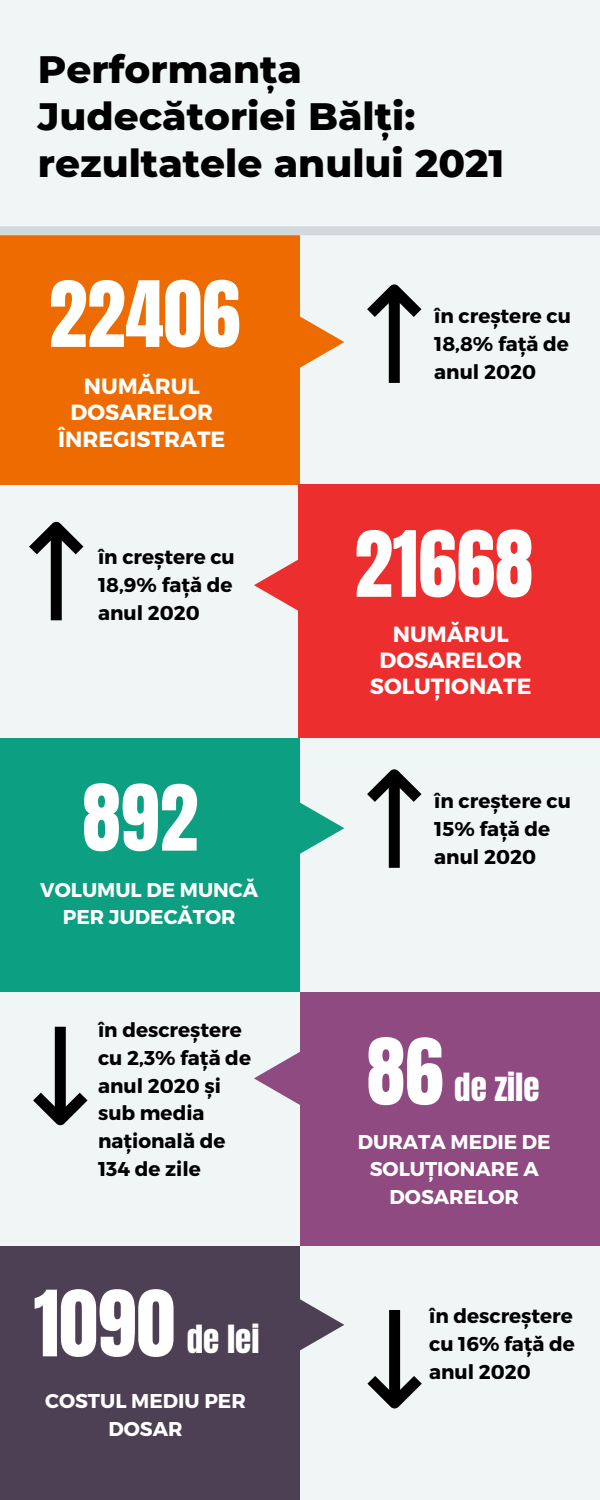
<style>
.page{position:relative;width:600px;height:1500px;background:#f0f5f6}
.page>*{position:absolute;margin:0;border:0;box-sizing:border-box;transform-origin:0 0}
.t1{font:77.5px "Anton";color:#fff}
.t2{font:800 39px/47.2px "Montserrat";color:#000}
.t3{font:33px "Anton";color:#fff}
.t4{font:700 22px/26.2px "Montserrat";color:#fff;text-align:center}
.t5{font:700 20px/27.8px "Montserrat";color:#000;text-align:justify}
.t6{font:700 20px/27.8px "Montserrat";color:#fff;text-align:center}
</style>
<div class="page">
<div style="left:0;top:231px;width:300px;height:253px;background:#ed6b00"></div>
<div style="left:0;top:738px;width:300px;height:254px;background:#0c9f82"></div>
<div style="left:0;top:1246px;width:300px;height:254px;background:#4d4054"></div>
<div style="left:299px;top:485px;width:301px;height:253px;background:#ed2e2e"></div>
<div style="left:300px;top:992px;width:300px;height:254px;background:#8f4a81"></div>
<svg style="left:300px;top:316px;width:44px;height:52px"></svg>
<svg style="left:254px;top:544px;width:45px;height:82px"></svg>
<svg style="left:254px;top:1052px;width:46px;height:53px"></svg>
<svg style="left:300px;top:802px;width:44px;height:52px"></svg>
<svg style="left:300px;top:1299px;width:44px;height:52px"></svg>
<div style="left:0;top:226px;width:600px;height:9px;background:#d2d9db"></div>
<svg style="left:367px;top:284px;width:54px;height:99px"></svg>
<svg style="left:29px;top:521px;width:54px;height:99px"></svg>
<svg style="left:367px;top:769px;width:54px;height:99px"></svg>
<svg style="left:33px;top:1027px;width:55px;height:99px"></svg>
<svg style="left:367px;top:1310px;width:55px;height:99px"></svg>
<p class="t2" style="left:38px;top:45px;width:468px">Performanța<br>Judecătoriei Bălți: rezultatele anului 2021</p>
<p class="t1" style="left:49px;top:259px;width:193px">22406</p>
<p class="t4" style="left:58px;top:372px;width:169px">NUMĂRUL<br>DOSARELOR<br>ÎNREGISTRATE</p>
<p class="t5" style="left:98px;top:542px;width:138px">în creștere cu 18,9% față de anul 2020</p>
<p class="t1" style="left:82px;top:762px;width:117px">892</p>
<p class="t6" style="left:40px;top:875px;width:219px">VOLUMUL DE MUNCĂ<br>PER JUDECĂTOR</p>
<p class="t5" style="left:98px;top:1015px;width:154px;text-align:left">în descreștere cu 2,3% față de anul 2020 și sub media națională de<br>134 de zile</p>
<p class="t1" style="left:34px;top:1268px;width:143px">1090</p>
<p class="t3" style="left:187px;top:1315px;width:74px">de lei</p>
<p class="t6" style="left:45px;top:1386px;width:202px">COSTUL MEDIU PER<br>DOSAR</p>
<p class="t5" style="left:434px;top:301px;width:138px">în creștere cu 18,8% față de anul 2020</p>
<p class="t1" style="left:354px;top:509px;width:180px">21668</p>
<p class="t4" style="left:370px;top:620px;width:163px">NUMĂRUL<br>DOSARELOR<br>SOLUȚIONATE</p>
<p class="t5" style="left:434px;top:786px;width:138px;text-align:left">în creștere cu<br>15% față de anul 2020</p>
<p class="t1" style="left:367px;top:1016px;width:78px">86</p>
<p class="t3" style="left:454px;top:1064px;width:87px">de zile</p>
<p class="t6" style="left:358px;top:1127px;width:194px">DURATA MEDIE DE<br>SOLUȚIONARE A<br>DOSARELOR</p>
<p class="t5" style="left:429px;top:1301px;width:147px">în descreștere cu 16% față de anul 2020</p>
</div>
